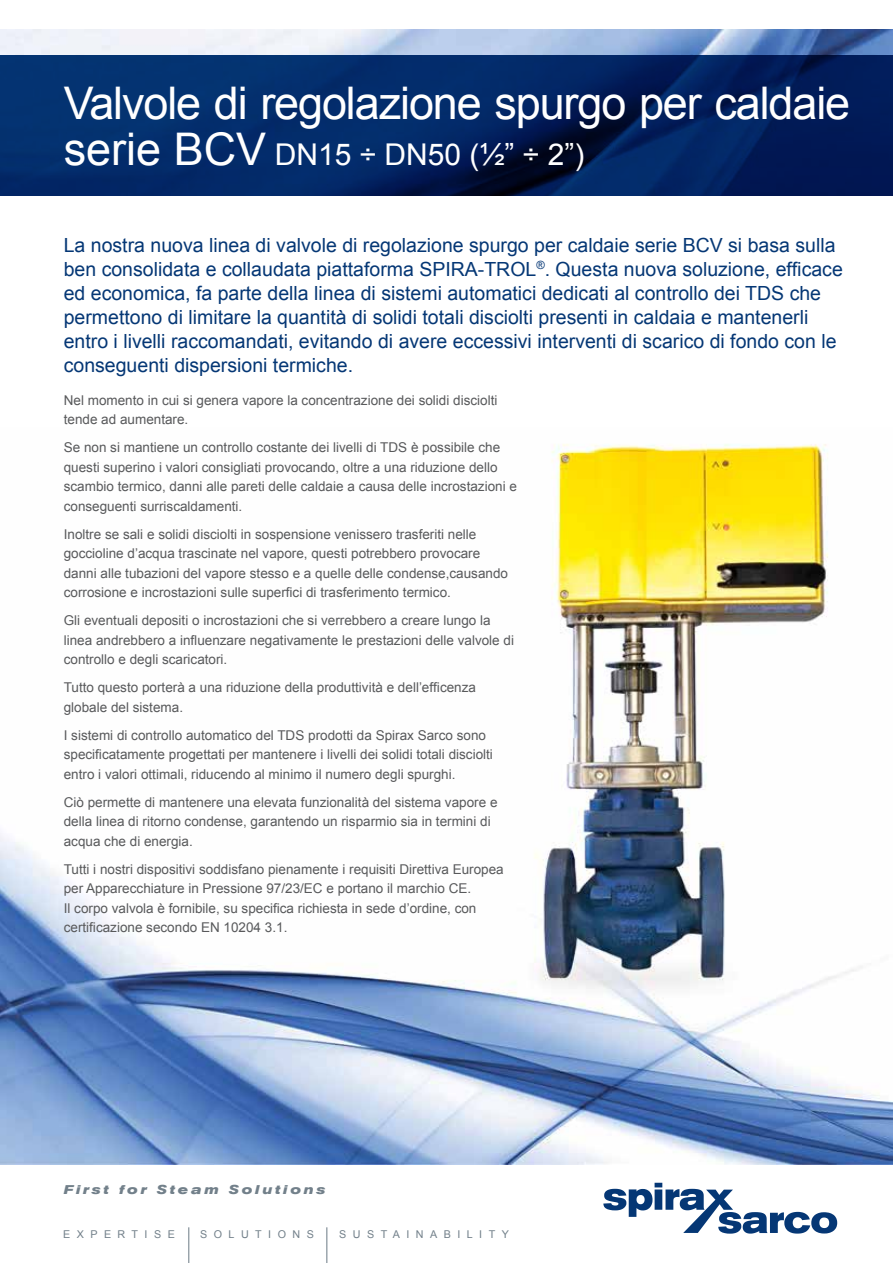
<style>
.page{position:relative;width:893px;height:1263px;background:#fff}
.page>*{position:absolute;margin:0;border:0;box-sizing:border-box;transform-origin:0 0}
.t1{font:45px "Arial";letter-spacing:-.025em;color:#fff}
.t2{font:30px "Arial";color:#fff}
.t3{font:19.5px/24px "Arial";color:#053775}
.t4{font:13.5px/19.5px "Arial";color:#58595b}
.t5{font:italic 700 expanded 12.6px "Akzidenz Grotesk BE";letter-spacing:.21em;color:#72808a}
.t6{font:10.8px "Arial";letter-spacing:.6em;color:#72808a}
.s1{font-size:45px}
</style>
<div class="page">
<img style="left:0;top:30px;width:893px;height:25px">
<svg style="left:0;top:55px;width:893px;height:141px;fill:#032969"></svg>
<img style="left:0;top:444px;width:893px;height:721px">
<hr style="left:188px;top:1227px;width:1px;height:36px;background:#72808a">
<hr style="left:326px;top:1227px;width:1px;height:36px;background:#72808a">
<svg style="left:603px;top:1183px;width:234px;height:51px"></svg>
<h1 class="t1" style="left:64px;top:74px;width:788px">Valvole di regolazione spurgo per caldaie</h1>
<h2 class="t2" style="left:64px;top:135px;width:522px"><span class="s1">serie BCV</span> DN15 ÷ DN50 (½” ÷ 2”)</h2>
<p class="t3" style="left:64px;top:233px;width:781px">La nostra nuova linea di valvole di regolazione spurgo per caldaie serie BCV si basa sulla ben consolidata e collaudata piattaforma SPIRA-TROL<sup>®</sup>. Questa nuova soluzione, efficace ed economica, fa parte della linea di sistemi automatici dedicati al controllo dei TDS che permettono di limitare la quantità di solidi totali disciolti presenti in caldaia e mantenerli entro i livelli raccomandati, evitando di avere eccessivi interventi di scarico di fondo con le conseguenti dispersioni termiche.</p>
<p class="t4" style="left:64px;top:390px;width:435px">Nel momento in cui si genera vapore la concentrazione dei solidi disciolti tende ad aumentare.</p>
<p class="t4" style="left:64px;top:438px;width:455px">Se non si mantiene un controllo costante dei livelli di TDS è possibile che questi superino i valori consigliati provocando, oltre a una riduzione dello scambio termico, danni alle pareti delle caldaie a causa delle incrostazioni e conseguenti surriscaldamenti.</p>
<p class="t4" style="left:64px;top:524px;width:446px">Inoltre se sali e solidi disciolti in sospensione venissero trasferiti nelle goccioline d’acqua trascinate nel vapore, questi potrebbero provocare danni alle tubazioni del vapore stesso e a quelle delle condense,causando corrosione e incrostazioni sulle superfici di trasferimento termico.</p>
<p class="t4" style="left:64px;top:611px;width:452px">Gli eventuali depositi o incrostazioni che si verrebbero a creare lungo la linea andrebbero a influenzare negativamente le prestazioni delle valvole di controllo e degli scaricatori.</p>
<p class="t4" style="left:64px;top:678px;width:414px">Tutto questo porterà a una riduzione della produttività e dell’efficenza globale del sistema.</p>
<p class="t4" style="left:64px;top:725px;width:431px">I sistemi di controllo automatico del TDS prodotti da Spirax Sarco sono specificatamente progettati per mantenere i livelli dei solidi totali disciolti entro i valori ottimali, riducendo al minimo il numero degli spurghi.</p>
<p class="t4" style="left:64px;top:792px;width:435px">Ciò permette di mantenere una elevata funzionalità del sistema vapore e della linea di ritorno condense, garantendo un risparmio sia in termini di acqua che di energia.</p>
<p class="t4" style="left:64px;top:859px;width:441px">Tutti i nostri dispositivi soddisfano pienamente i requisiti Direttiva Europea per Apparecchiature in Pressione 97/23/EC e portano il marchio CE.<br>Il corpo valvola è fornibile, su specifica richiesta in sede d’ordine, con certificazione secondo EN 10204 3.1.</p>
<p class="t5" style="left:64px;top:1181px;width:263px">First for Steam Solutions</p>
<p class="t6" style="left:63px;top:1227px;width:113px">EXPERTISE</p>
<p class="t6" style="left:200px;top:1227px;width:115px">SOLUTIONS</p>
<p class="t6" style="left:339px;top:1227px;width:171px">SUSTAINABILITY</p>
</div>
